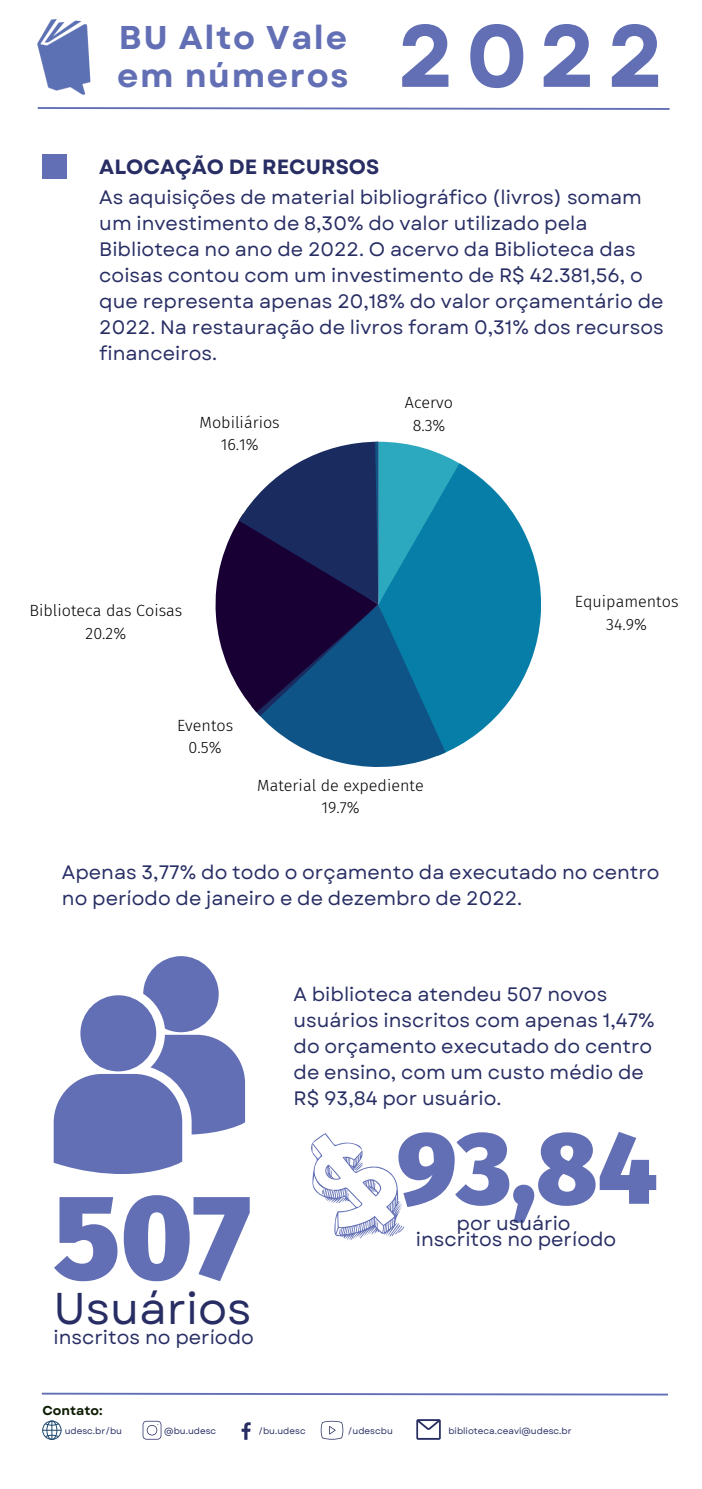
<style>
.page{position:relative;width:702px;height:1489px;background:#fff}
.page>*{position:absolute;margin:0;border:0;box-sizing:border-box;transform-origin:0 0}
.t1{font:900 120.25px "Fira Sans";color:#626fb4}
.t2{font:900 102.75px "Fira Sans";color:#626fb4}
.t3{font:700 88px "Garet";color:#626fb4}
.t4{font:44.5px "Garet";color:#282e64}
.t5{font:700 33px/37.5px "Garet";letter-spacing:.05em;color:#626fb4}
.t6{font:700 20.5px "Garet";color:#282e64}
.t7{font:19.5px/26px "Garet";color:#282e64}
.t8{font:300 16.25px/22.2px "Fira Sans";color:#000;text-align:center}
.t9{font:700 13px "Garet";color:#0f1e05}
.t10{font:9px "Garet";color:#282e64}
</style>
<div class="page">
<svg style="left:37px;top:107px;width:633px;height:3px;background:#9ca4cf"></svg>
<svg style="left:41px;top:1392px;width:627px;height:4px"></svg>
<div style="left:42px;top:1421px;width:19px;height:18px;border:1px solid #1e496f;border-radius:50%"></div>
<svg style="left:43px;top:1421px;width:18px;height:18px"></svg>
<svg style="left:142px;top:1421px;width:19px;height:18px"></svg>
<svg style="left:241px;top:1422px;width:9px;height:18px"></svg>
<svg style="left:320px;top:1421px;width:23px;height:18px"></svg>
<svg style="left:416px;top:1419px;width:24px;height:21px"></svg>
<img style="left:38px;top:19px;width:53px;height:75px">
<svg style="left:466px;top:467px;width:75px;height:275px;fill:#067ea7"></svg>
<svg style="left:215px;top:442px;width:251px;height:325px"></svg>
<svg style="left:54px;top:956px;width:191px;height:218px"></svg>
<svg style="left:311px;top:1133px;width:94px;height:107px"></svg>
<div style="left:42px;top:154px;width:24px;height:25px;background:#626fb5"></div>
<h3 class="t5" style="left:117px;top:19px;width:232px">BU Alto Vale em números</h3>
<h3 class="t3" style="left:397px;top:-7px;width:268px">2022</h3>
<p class="t6" style="left:99px;top:152px;width:281px">ALOCAÇÃO DE RECURSOS</p>
<p class="t7" style="left:99px;top:184px;width:566px">As aquisições de material bibliográfico (livros) somam um investimento de 8,30% do valor utilizado pela Biblioteca no ano de 2022. O acervo da Biblioteca das coisas contou com um investimento de R$ 42.381,56, o que representa apenas 20,18% do valor orçamentário de 2022. Na restauração de livros foram 0,31% dos recursos financeiros.</p>
<p class="t8" style="left:199px;top:411px;width:82px">Mobiliários<br>16.1%</p>
<p class="t8" style="left:29px;top:600px;width:154px">Biblioteca das Coisas<br>20.2%</p>
<p class="t8" style="left:177px;top:714px;width:58px">Eventos<br>0.5%</p>
<p class="t8" style="left:404px;top:392px;width:50px">Acervo<br>8.3%</p>
<p class="t8" style="left:257px;top:774px;width:168px">Material de expediente<br>19.7%</p>
<p class="t8" style="left:574px;top:591px;width:105px">Equipamentos<br>34.9%</p>
<p class="t7" style="left:62px;top:859px;width:599px">Apenas 3,77% do todo o orçamento da executado no centro no período de janeiro e de dezembro de 2022.</p>
<h1 class="t1" style="left:53px;top:1166px;width:199px">507</h1>
<h3 class="t4" style="left:53px;top:1276px;width:199px">Usuários</h3>
<p class="t7" style="left:53px;top:1324px;width:202px">inscritos no período</p>
<p class="t9" style="left:42px;top:1401px;width:61px">Contato:</p>
<p class="t7" style="left:293px;top:981px;width:362px">A biblioteca atendeu 507 novos usuários inscritos com apenas 1,47% do orçamento executado do centro de ensino, com um custo médio de<br>R$ 93,84 por usuário.</p>
<h2 class="t2" style="left:396px;top:1108px;width:262px">93,84</h2>
<p class="t7" style="left:415px;top:1215px;width:202px;line-height:16.2px;text-align:center">por usuário inscritos no período</p>
<p class="t10" style="left:65px;top:1424px;width:59px">udesc.br/bu</p>
<p class="t10" style="left:164px;top:1424px;width:54px">@bu.udesc</p>
<p class="t10" style="left:258px;top:1424px;width:49px">/bu.udesc</p>
<p class="t10" style="left:348px;top:1424px;width:46px">/udescbu</p>
<p class="t10" style="left:448px;top:1424px;width:125px">biblioteca.ceavi@udesc.br</p>
</div>
